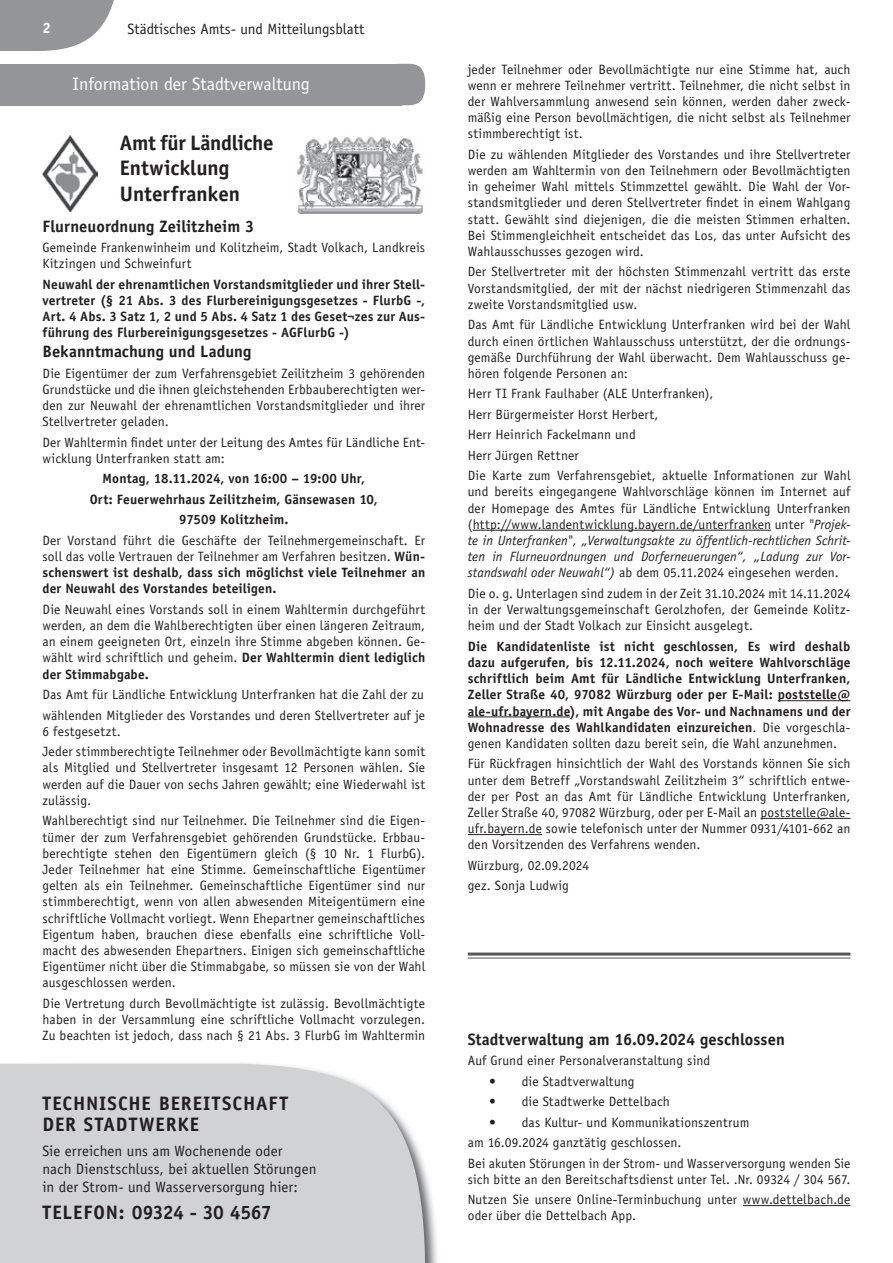
<style>
.page{position:relative;width:893px;height:1263px;background:#fff}
.page>*{position:absolute;margin:0;border:0;box-sizing:border-box;transform-origin:0 0}
.t1{font:700 21px/25.2px "Officina Sans Std";letter-spacing:-.005em;color:#231f20}
.t2{font:700 19.5px/21px "Officina Sans Std";letter-spacing:.045em;color:#231f20}
.t3{font:700 19.5px "Officina Sans Std";letter-spacing:-.01em;color:#231f20}
.t4{font:18px "Officina Sans Std";color:#fff}
.t5{font:700 16.5px "Officina Sans Std";color:#231f20}
.t6{font:15px/18px "Officina Sans Std";letter-spacing:.005em;color:#231f20}
.t7{font:700 15px "Officina Sans Std";color:#fff}
.t8{font:13.5px/16.2px "Officina Sans Std";letter-spacing:.01em;color:#231f20;text-align:justify}
.t9{font:700 13.5px/16.2px "Officina Sans Std";letter-spacing:.01em;color:#231f20;text-align:justify}
.s1{font-weight:700}
.s2{font-style:italic}
.s3{font-weight:400}
</style>
<div class="page">
<svg style="left:0;top:0;width:114px;height:51px;background:#a3a4a7"></svg>
<img style="left:0;top:1063px;width:437px;height:200px">
<div style="left:0;top:1064px;width:425px;height:199px;background:#d1d2d4"></div>
<div style="left:0;top:64px;width:402px;height:41px;background:#939598"></div>
<svg style="left:402px;top:64px;width:23px;height:41px"></svg>
<hr style="left:743px;top:1205px;width:107px;height:1px;background:#231f20">
<img style="left:43px;top:135px;width:55px;height:77px">
<img style="left:296px;top:137px;width:127px;height:77px">
<hr style="left:473px;top:530px;width:298px;height:1px;background:#231f20">
<hr style="left:778px;top:700px;width:72px;height:1px;background:#231f20">
<hr style="left:468px;top:716px;width:102px;height:1px;background:#231f20">
<hr style="left:760px;top:818px;width:90px;height:1px;background:#231f20">
<hr style="left:468px;top:834px;width:74px;height:1px;background:#231f20">
<hr style="left:468px;top:952px;width:382px;height:3px;background:#57585a">
<hr style="left:468px;top:957px;width:382px;height:1px;background:#57585a">
<p class="t7" style="left:43px;top:19px;width:10px">2</p>
<p class="t6" style="left:128px;top:20px;width:238px">Städtisches Amts- und Mitteilungsblatt</p>
<h3 class="t4" style="left:72px;top:74px;width:239px">Information der Stadtverwaltung</h3>
<h1 class="t1" style="left:120px;top:131px;width:155px">Amt für Ländliche<br>Entwicklung<br>Unterfranken</h1>
<p class="t5" style="left:43px;top:217px;width:213px">Flurneuordnung Zeilitzheim 3</p>
<p class="t8" style="left:43px;top:240px;width:384px">Gemeinde Frankenwinheim und Kolitzheim, Stadt Volkach, Landkreis<br>Kitzingen und Schweinfurt</p>
<p class="t9" style="left:43px;top:276px;width:384px">Neuwahl der ehrenamtlichen Vorstandsmitglieder und ihrer Stell&shy;vertreter (§ 21 Abs. 3 des Flurbereinigungsgesetzes - FlurbG -, Art. 4 Abs. 3 Satz 1, 2 und 5 Abs. 4 Satz 1 des Geset¬zes zur Aus&shy;führung des Flurbereinigungsgesetzes - AGFlurbG -)</p>
<p class="t5" style="left:43px;top:342px;width:211px">Bekanntmachung und Ladung</p>
<p class="t8" style="left:43px;top:365px;width:384px">Die Eigentümer der zum Verfahrensgebiet Zeilitzheim 3 gehörenden Grundstücke und die ihnen gleichstehenden Erbbauberechtigten wer&shy;den zur Neuwahl der ehrenamtlichen Vorstandsmitglieder und ihrer Stellvertreter geladen.</p>
<p class="t8" style="left:43px;top:434px;width:384px">Der Wahltermin ndet unter der Leitung des Amtes für Ländliche Ent&shy;wicklung Unterfranken statt am:</p>
<p class="t9" style="left:90px;top:469px;width:290px;line-height:20.4px;text-align:center">Montag, 18.11.2024, von 16:00 – 19:00 Uhr,<br>Ort: Feuerwehrhaus Zeilitzheim, Gänsewasen 10,<br>97509 Kolitzheim.</p>
<p class="t8" style="left:43px;top:532px;width:384px">Der Vorstand führt die Geschäfte der Teilnehmergemeinschaft. Er soll das volle Vertrauen der Teilnehmer am Verfahren besitzen. <span class="s1">Wün&shy;schenswert ist deshalb, dass sich möglichst viele Teilnehmer an der Neuwahl des Vorstandes beteiligen.</span></p>
<p class="t8" style="left:43px;top:601px;width:384px">Die Neuwahl eines Vorstands soll in einem Wahltermin durchgeführt werden, an dem die Wahlberechtigten über einen längeren Zeitraum, an einem geeigneten Ort, einzeln ihre Stimme abgeben können. Ge&shy;wählt wird schriftlich und geheim. <span class="s1">Der Wahltermin dient lediglich der Stimmabgabe.</span></p>
<p class="t8" style="left:43px;top:685px;width:384px;line-height:20.4px">Das Amt für Ländliche Entwicklung Unterfranken hat die Zahl der zu wählenden Mitglieder des Vorstandes und deren Stellvertreter auf je</p>
<p class="t8" style="left:43px;top:721px;width:384px;line-height:20.4px">6 festgesetzt.<br>Jeder stimmberechtigte Teilnehmer oder Bevollmächtigte kann somit</p>
<p class="t8" style="left:43px;top:760px;width:384px">als Mitglied und Stellvertreter insgesamt 12 Personen wählen. Sie werden auf die Dauer von sechs Jahren gewählt; eine Wiederwahl ist zulässig.</p>
<p class="t8" style="left:43px;top:813px;width:384px">Wahlberechtigt sind nur Teilnehmer. Die Teilnehmer sind die Eigen&shy;tümer der zum Verfahrensgebiet gehörenden Grundstücke. Erbbau&shy;berechtigte stehen den Eigentümern gleich (§ 10 Nr. 1 FlurbG).<br>Jeder Teilnehmer hat eine Stimme. Gemeinschaftliche Eigentümer gelten als ein Teilnehmer. Gemeinschaftliche Eigentümer sind nur stimmberechtigt, wenn von allen abwesenden Miteigentümern eine schriftliche Vollmacht vorliegt. Wenn Ehepartner gemeinschaftliches Eigentum haben, brauchen diese ebenfalls eine schriftliche Voll&shy;macht des abwesenden Ehepartners. Einigen sich gemeinschaftliche Eigentümer nicht über die Stimmabgabe, so müssen sie von der Wahl ausgeschlossen werden.</p>
<p class="t8" style="left:43px;top:995px;width:384px">Die Vertretung durch Bevollmächtigte ist zulässig. Bevollmächtigte haben in der Versammlung eine schriftliche Vollmacht vorzulegen.<br>Zu beachten ist jedoch, dass nach § 21 Abs. 3 FlurbG im Wahltermin</p>
<h2 class="t2" style="left:43px;top:1093px;width:247px">TECHNISCHE BEREITSCHAFT<br>DER STADTWERKE</h2>
<p class="t6" style="left:43px;top:1142px;width:275px">Sie erreichen uns am Wochenende oder<br>nach Dienstschluss, bei aktuellen Störungen in der Strom- und Wasserversorgung hier:</p>
<h2 class="t3" style="left:43px;top:1201px;width:231px">TELEFON: 09324 - 30 4567</h2>
<p class="t8" style="left:468px;top:61px;width:384px">jeder Teilnehmer oder Bevollmächtigte nur eine Stimme hat, auch wenn er mehrere Teilnehmer vertritt. Teilnehmer, die nicht selbst in der Wahlversammlung anwesend sein können, werden daher zweck&shy;mäßig eine Person bevollmächtigen, die nicht selbst als Teilnehmer stimmberechtigt ist.</p>
<p class="t8" style="left:468px;top:146px;width:384px">Die zu wählenden Mitglieder des Vorstandes und ihre Stellvertreter werden am Wahltermin von den Teilnehmern oder Bevollmächtigten in geheimer Wahl mittels Stimmzettel gewählt. Die Wahl der Vor&shy;standsmitglieder und deren Stellvertreter ndet in einem Wahlgang statt. Gewählt sind diejenigen, die die meisten Stimmen erhalten.<br>Bei Stimmengleichheit entscheidet das Los, das unter Aufsicht des Wahlausschusses gezogen wird.</p>
<p class="t8" style="left:468px;top:264px;width:384px">Der Stellvertreter mit der höchsten Stimmenzahl vertritt das erste Vorstandsmitglied, der mit der nächst niedrigeren Stimmenzahl das zweite Vorstandsmitglied usw.</p>
<p class="t8" style="left:468px;top:317px;width:384px">Das Amt für Ländliche Entwicklung Unterfranken wird bei der Wahl durch einen örtlichen Wahlausschuss unterstützt, der die ordnungs&shy;gemäße Durchführung der Wahl überwacht. Dem Wahlausschuss ge&shy;hören folgende Personen an:</p>
<p class="t8" style="left:468px;top:384px;width:384px;line-height:20.4px;text-align:left">Herr TI Frank Faulhaber (ALE Unterfranken),<br>Herr Bürgermeister Horst Herbert,<br>Herr Heinrich Fackelmann und<br>Herr Jürgen Rettner<br>Die Karte zum Verfahrensgebiet, aktuelle Informationen zur Wahl</p>
<p class="t8" style="left:468px;top:484px;width:384px">und bereits eingegangene Wahlvorschläge können im Internet auf der Homepage des Amtes für Ländliche Entwicklung Unterfranken (http://www.landentwicklung.bayern.de/unterfranken unter <span class="s2">"Projek&shy;te in Unterfranken", „Verwaltungsakte zu öffentlich-rechtlichen Schrit&shy;ten in Flurneuordnungen und Dorferneuerungen“, „Ladung zur Vor&shy;standswahl oder Neuwahl“)</span> ab dem 05.11.2024 eingesehen werden.</p>
<p class="t8" style="left:468px;top:585px;width:384px">Die o. g. Unterlagen sind zudem in der Zeit 31.10.2024 mit 14.11.2024 in der Verwaltungsgemeinschaft Gerolzhofen, der Gemeinde Kolitz&shy;heim und der Stadt Volkach zur Einsicht ausgelegt.</p>
<p class="t9" style="left:468px;top:638px;width:384px">Die Kandidatenliste ist nicht geschlossen, Es wird deshalb dazu aufgerufen, bis 12.11.2024, noch weitere Wahlvorschläge schriftlich beim Amt für Ländliche Entwicklung Unterfranken, Zeller Straße 40, 97082 Würzburg oder per E-Mail: poststelle@ ale-ufr.bayern.de), mit Angabe des Vor- und Nachnamens und der Wohnadresse des Wahlkandidaten einzureichen<span class="s3">. Die vorgeschla&shy;genen Kandidaten sollten dazu bereit sein, die Wahl anzunehmen.</span></p>
<p class="t8" style="left:468px;top:756px;width:384px">Für Rückfragen hinsichtlich der Wahl des Vorstands können Sie sich unter dem Betreff „Vorstandswahl Zeilitzheim 3“ schriftlich entwe&shy;der per Post an das Amt für Ländliche Entwicklung Unterfranken, Zeller Straße 40, 97082 Würzburg, oder per E-Mail an poststelle@ale&shy;ufr.bayern.de sowie telefonisch unter der Nummer 0931/4101-662 an den Vorsitzenden des Verfahrens wenden.</p>
<p class="t8" style="left:468px;top:855px;width:123px;line-height:20.4px">Würzburg, 02.09.2024 gez. Sonja Ludwig</p>
<p class="t5" style="left:468px;top:1030px;width:319px">Stadtverwaltung am 16.09.2024 geschlossen</p>
<p class="t8" style="left:468px;top:1053px;width:244px">Auf Grund einer Personalveranstaltung sind</p>
<p class="t8" style="left:489px;top:1073px;width:147px">• die Stadtverwaltung</p>
<p class="t8" style="left:489px;top:1094px;width:182px">• die Stadtwerke Dettelbach</p>
<p class="t8" style="left:468px;top:1112px;width:384px;line-height:20.4px;text-align:left;text-indent:21px">• das Kultur- und Kommunikationszentrum<br>am 16.09.2024 ganztätig geschlossen.<br>Bei akuten Störungen in der Strom- und Wasserversorgung wenden Sie</p>
<p class="t8" style="left:468px;top:1169px;width:384px;line-height:20.4px">sich bitte an den Bereitschaftsdienst unter Tel. .Nr. 09324 / 304 567.<br>Nutzen Sie unsere Online-Terminbuchung unter www.dettelbach.de</p>
<p class="t8" style="left:468px;top:1208px;width:170px">oder über die Dettelbach App.</p>
</div>
